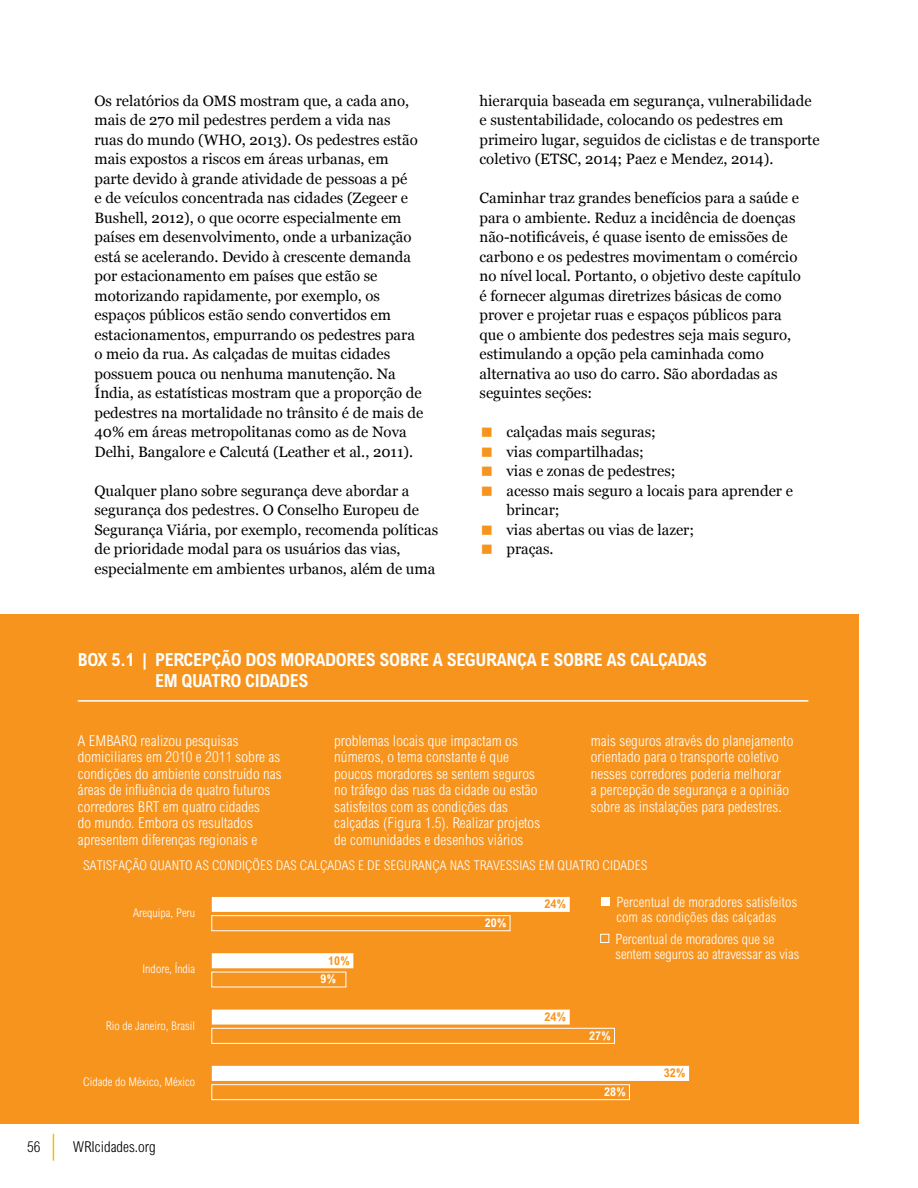
<style>
.page{position:relative;width:918px;height:1188px;background:#fff}
.page>*{position:absolute;margin:0;border:0;box-sizing:border-box;transform-origin:0 0}
.t1{font:700 condensed 18px "Arial MT Std";letter-spacing:-.02em;color:#fff}
.t2{font:15px/19.5px "Georgia";color:#000}
.t3{font:300 condensed 15px/16.5px "Arial MT Std";letter-spacing:.005em;color:#fff}
.t4{font:300 condensed 15px "Arial MT Std";color:#000}
.t5{font:300 condensed 14.25px/15px "Arial MT Std";color:#fff}
.t6{font:300 condensed 13.5px "Arial MT Std";color:#fff}
.t7{font:300 condensed 12px "Arial MT Std";color:#fff}
.t8{font:700 condensed 12px "Arial MT Std";color:#f7941e}
.t9{font:700 condensed 12px "Arial MT Std";color:#fff}
.s1{font-size:42px;color:#f7941e}
</style>
<div class="page">
<svg style="left:53px;top:1134px;width:1px;height:27px"></svg>
<div style="left:0;top:615px;width:858px;height:509px;background:#f7941e"></div>
<hr style="left:78px;top:700px;width:730px;height:2px;background:#fff">
<svg style="left:211px;top:915px;width:419px;height:185px"></svg>
<svg style="left:212px;top:897px;width:477px;height:184px"></svg>
<div style="left:601px;top:897px;width:9px;height:9px;background:#fff"></div>
<div style="left:600px;top:934px;width:9px;height:9px;border:1px solid #fff"></div>
<p class="t2" style="left:94px;top:91px;width:330px">Os relatórios da OMS mostram que, a cada ano, mais de 270 mil pedestres perdem a vida nas<br>ruas do mundo (WHO, 2013). Os pedestres estão mais expostos a riscos em áreas urbanas, em parte devido à grande atividade de pessoas a pé<br>e de veículos concentrada nas cidades (Zegeer e Bushell, 2012), o que ocorre especialmente em países em desenvolvimento, onde a urbanização está se acelerando. Devido à crescente demanda por estacionamento em países que estão se motorizando rapidamente, por exemplo, os espaços públicos estão sendo convertidos em estacionamentos, empurrando os pedestres para o meio da rua. As calçadas de muitas cidades possuem pouca ou nenhuma manutenção. Na Índia, as estatísticas mostram que a proporção de pedestres na mortalidade no trânsito é de mais de 40% em áreas metropolitanas como as de Nova Delhi, Bangalore e Calcutá (Leather et al., 2011).</p>
<p class="t2" style="left:94px;top:481px;width:345px">Qualquer plano sobre segurança deve abordar a segurança dos pedestres. O Conselho Europeu de Segurança Viária, por exemplo, recomenda políticas de prioridade modal para os usuários das vias, especialmente em ambientes urbanos, além de uma</p>
<p class="t2" style="left:480px;top:91px;width:342px">hierarquia baseada em segurança, vulnerabilidade e sustentabilidade, colocando os pedestres em primeiro lugar, seguidos de ciclistas e de transporte coletivo (ETSC, 2014; Paez e Mendez, 2014).</p>
<p class="t2" style="left:480px;top:189px;width:323px">Caminhar traz grandes benefícios para a saúde e para o ambiente. Reduz a incidência de doenças não-notificáveis, é quase isento de emissões de carbono e os pedestres movimentam o comércio no nível local. Portanto, o objetivo deste capítulo é fornecer algumas diretrizes básicas de como prover e projetar ruas e espaços públicos para que o ambiente dos pedestres seja mais seguro, estimulando a opção pela caminhada como alternativa ao uso do carro. São abordadas as seguintes seções:</p>
<p class="t2" style="left:480px;top:423px;width:178px"><span class="s1">▪</span> calçadas mais seguras;</p>
<p class="t2" style="left:480px;top:442px;width:166px"><span class="s1">▪</span> vias compartilhadas;</p>
<p class="t2" style="left:480px;top:462px;width:197px"><span class="s1">▪</span> vias e zonas de pedestres;</p>
<p class="t2" style="left:507px;top:481px;width:288px;text-indent:-27px"><span class="s1">▪</span> acesso mais seguro a locais para aprender e brincar;</p>
<p class="t2" style="left:480px;top:520px;width:216px"><span class="s1">▪</span> vias abertas ou vias de lazer;</p>
<p class="t2" style="left:480px;top:540px;width:76px"><span class="s1">▪</span> praças.</p>
<p class="t1" style="left:78px;top:649px;width:97px">BOX 5.1 | PERCEP</p>
<p class="t1" style="left:212px;top:649px;width:146px">ÇÃO DOS MORADORES</p>
<p class="t1" style="left:380px;top:649px;width:31px">SOBRE</p>
<p class="t1" style="left:433px;top:649px;width:54px">ASEGURAN</p>
<p class="t1" style="left:517px;top:649px;width:67px">ÇA E SOBRE</p>
<p class="t1" style="left:607px;top:649px;width:72px">ASCALÇADAS</p>
<p class="t1" style="left:155px;top:670px;width:48px">EM QUATR</p>
<p class="t1" style="left:230px;top:670px;width:25px">O CIDADES</p>
<p class="t3" style="left:78px;top:732px;width:205px">A EMBARQ realizou pesquisas domiciliares em 2010 e 2011 sobre as condições do ambiente construído nas áreas de influência de quatro futuros corredores BRT em quatro cidades<br>do mundo. Embora os resultados apresentem diferenças regionais e</p>
<p class="t3" style="left:334px;top:732px;width:207px">problemas locais que impactam os números, o tema constante é que poucos moradores se sentem seguros no tráfego das ruas da cidade ou estão satisfeitos com as condições das calçadas (Figura 1.5). Realizar projetos de comunidades e desenhos viários</p>
<p class="t3" style="left:591px;top:732px;width:204px">mais seguros através do planejamento orientado para o transporte coletivo nesses corredores poderia melhorar<br>a percepção de segurança e a opinião sobre as instalações para pedestres.</p>
<p class="t6" style="left:83px;top:858px;width:566px">SATISFAÇÃO QUANTO AS CONDIÇÕES DAS CALÇADAS E DE SEGURANÇA NAS TRAVESSIAS EM QUATRO CIDADES</p>
<p class="t5" style="left:616px;top:895px;width:182px">Percentual de moradores satisfeitos com as condições das calçadas</p>
<p class="t5" style="left:616px;top:931px;width:185px">Percentual de moradores que se sentem seguros ao atravessar as vias</p>
<p class="t8" style="left:544px;top:897px;width:23px">24%</p>
<p class="t7" style="left:133px;top:906px;width:64px">Arequipa, Peru</p>
<p class="t9" style="left:485px;top:916px;width:23px">20%</p>
<p class="t8" style="left:328px;top:954px;width:23px">10%</p>
<p class="t7" style="left:143px;top:962px;width:54px">Indore, Índia</p>
<p class="t9" style="left:321px;top:972px;width:17px">9%</p>
<p class="t7" style="left:106px;top:1019px;width:91px">Rio de Janeiro, Brasil</p>
<p class="t7" style="left:83px;top:1075px;width:114px">Cidade do México, México</p>
<p class="t4" style="left:27px;top:1139px;width:15px">56</p>
<p class="t4" style="left:73px;top:1139px;width:84px">WRIcidades.org</p>
<p class="t8" style="left:544px;top:1010px;width:23px">24%</p>
<p class="t9" style="left:589px;top:1029px;width:23px">27%</p>
<p class="t9" style="left:604px;top:1085px;width:23px">28%</p>
<p class="t8" style="left:664px;top:1066px;width:23px">32%</p>
</div>
